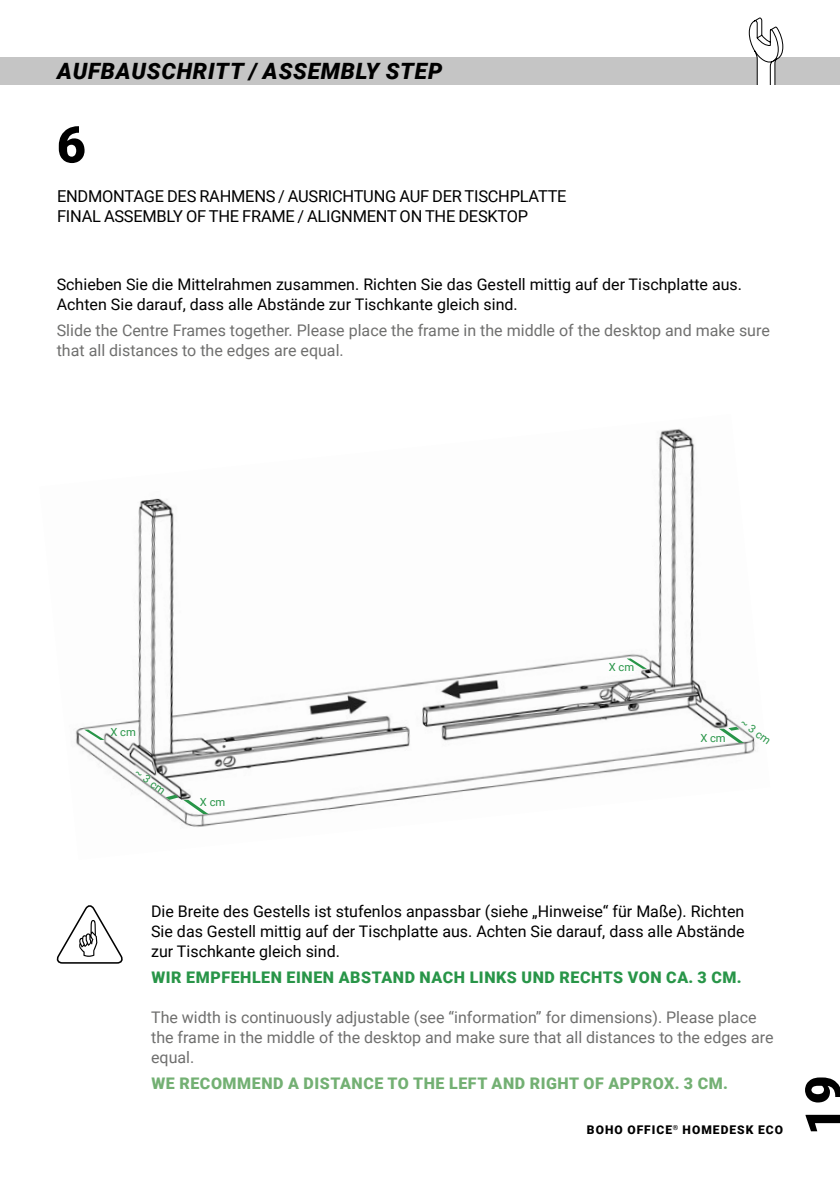
<style>
.page{position:relative;width:840px;height:1191px;background:#fff}
.page>*{position:absolute;margin:0;border:0;box-sizing:border-box;transform-origin:0 0}
.t1{font:900 50.4px "Roboto";color:#000}
.t2{font:italic 900 22.4px "Roboto";letter-spacing:.035em;color:#000}
.t3{font:16.4px/19.6px "Roboto";letter-spacing:-.015em;color:#000}
.t4{font:16px/20px "Roboto";color:#000}
.t5{font:16px/20px "Roboto";color:#6f6f6e}
.t6{font:900 16px "Roboto";letter-spacing:.035em;color:#289548}
.t7{font:900 16px "Roboto";letter-spacing:.035em;color:#73b073}
.t8{font:900 12px "Roboto";letter-spacing:.085em;color:#000}
.t9{font:11.2px "Roboto";color:#289548}
.t10{font:11px "Roboto";color:#289548}
</style>
<div class="page">
<div style="left:0;top:57px;width:839px;height:28px;background:#c5c5c5"></div>
<svg style="left:748px;top:18px;width:34px;height:67px"></svg>
<svg style="left:56px;top:905px;width:67px;height:59px"></svg>
<img style="left:75px;top:429px;width:681px;height:398px">
<svg style="left:84px;top:729px;width:20px;height:11px"></svg>
<svg style="left:626px;top:658px;width:20px;height:11px"></svg>
<svg style="left:166px;top:795px;width:42px;height:19px"></svg>
<svg style="left:718px;top:727px;width:25px;height:16px"></svg>
<h2 class="t2" style="left:57px;top:55px;width:386px">AUFBAUSCHRITT / ASSEMBLY STEP</h2>
<h1 class="t1" style="left:57px;top:109px;width:31px">6</h1>
<p class="t3" style="left:57px;top:186px;width:511px">ENDMONTAGE DES RAHMENS / AUSRICHTUNG AUF DER TISCHPLATTE<br>FINAL ASSEMBLY OF THE FRAME / ALIGNMENT ON THE DESKTOP</p>
<p class="t4" style="left:57px;top:274px;width:686px">Schieben Sie die Mittelrahmen zusammen. Richten Sie das Gestell mittig auf der Tischplatte aus.<br>Achten Sie darauf, dass alle Abstände zur Tischkante gleich sind.</p>
<p class="t5" style="left:57px;top:320px;width:714px">Slide the Centre Frames together. Please place the frame in the middle of the desktop and make sure that all distances to the edges are equal.</p>
<p class="t9" style="left:110px;top:723px;width:27px">X cm</p>
<p class="t10" style="left:141px;top:765px;width:36px;rotate:36deg">~ 3 cm</p>
<p class="t9" style="left:200px;top:794px;width:27px">X cm</p>
<p class="t9" style="left:608px;top:659px;width:27px">X cm</p>
<p class="t9" style="left:700px;top:730px;width:27px">X cm</p>
<p class="t10" style="left:745px;top:715px;width:36px;rotate:36deg">~ 3 cm</p>
<p class="t4" style="left:151px;top:901px;width:594px;text-align:justify">Die Breite des Gestells ist stufenlos anpassbar (siehe „Hinweise“ für Maße). Richten Sie das Gestell mittig auf der Tischplatte aus. Achten Sie darauf, dass alle Abstände zur Tischkante gleich sind.</p>
<p class="t6" style="left:151px;top:966px;width:591px">WIR EMPFEHLEN EINEN ABSTAND NACH LINKS UND RECHTS VON CA. 3 CM.</p>
<p class="t5" style="left:151px;top:1007px;width:623px">The width is continuously adjustable (see “information” for dimensions). Please place the frame in the middle of the desktop and make sure that all distances to the edges are equal.</p>
<p class="t7" style="left:151px;top:1072px;width:577px">WE RECOMMEND A DISTANCE TO THE LEFT AND RIGHT OF APPROX. 3 CM.</p>
<p class="t8" style="left:586px;top:1121px;width:197px">BOHO OFFICE<sup>®</sup> HOMEDESK ECO</p>
<h1 class="t1" style="left:787px;top:1135px;width:62px;rotate:-90deg">19</h1>
</div>
